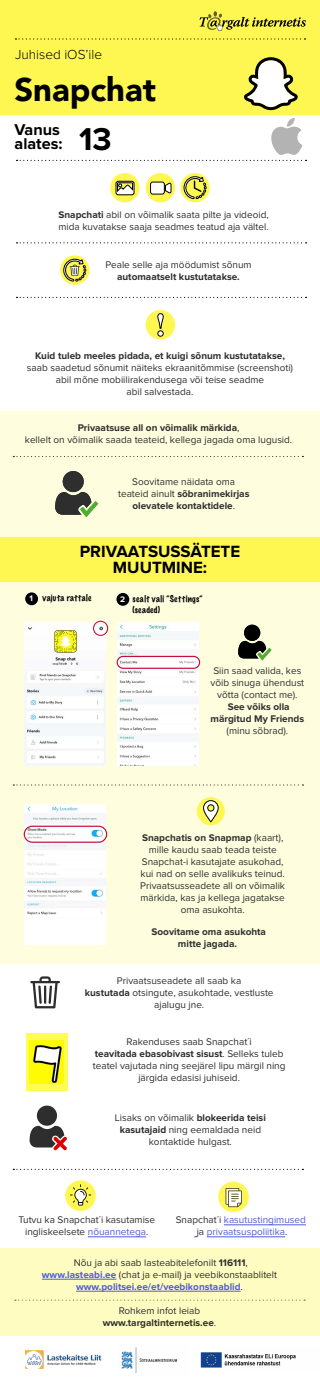
<style>
.page{position:relative;width:320px;height:1380px;background:#fff}
.page>*{position:absolute;margin:0;border:0;box-sizing:border-box;transform-origin:0 0}
.t1{font:900 32.84px "Avenir";color:#000}
.t2{font:700 16.84px/16px "Proxima Nova";color:#000;text-align:center}
.t3{font:700 16.2px/14.8px "Proxima Nova";color:#000}
.t4{font:300 13.6px "Proxima Nova";color:#000}
.t5{font:10px/12px "Proxima Nova";color:#2e2e2f;text-align:center}
.t6{font:700 10px/12px "Proxima Nova";color:#2e2e2f;text-align:center}
.t7{font:10px/12px "Proxima Nova";color:#4f5cd6;text-align:center}
.t8{font:100 8.6px/10.3px "Marker Felt";letter-spacing:.045em;color:#000}
.t9{font:700 8.4px "Proxima Nova";color:#fffeff}
.s1{font-size:32.76px}
.s2{font-weight:700}
.s3{font-weight:400}
.s4{color:#4f5cd6}
.s5{color:#2e2e2f}
.s6{font-weight:700;color:#4f5cd6}
</style>
<div class="page">
<div style="left:0;top:0;width:320px;height:114px;background:#fef752"></div>
<svg style="left:244px;top:57px;width:54px;height:53px"></svg>
<svg style="left:17px;top:242px;width:290px;height:1px"></svg>
<svg style="left:13px;top:1169px;width:290px;height:1px"></svg>
<svg style="left:200px;top:11px;width:106px;height:20px"></svg>
<svg style="left:15px;top:38px;width:291px;height:2px"></svg>
<div style="left:0;top:411px;width:320px;height:553px;background:#fefddd"></div>
<svg style="left:110px;top:173px;width:30px;height:29px"></svg>
<svg style="left:115px;top:181px;width:20px;height:14px"></svg>
<div style="left:146px;top:173px;width:29px;height:29px;background:#fef752;border-radius:50%"></div>
<div style="left:151px;top:182px;width:13px;height:12px;background:#fff;border-radius:2px"></div>
<div style="left:150px;top:182px;width:15px;height:12px;border:1px solid #000;border-radius:2px"></div>
<svg style="left:165px;top:183px;width:7px;height:11px"></svg>
<svg style="left:180px;top:173px;width:30px;height:29px"></svg>
<svg style="left:183px;top:176px;width:24px;height:27px"></svg>
<div style="left:146px;top:310px;width:29px;height:30px;background:#fef752;border-radius:50%"></div>
<svg style="left:157px;top:313px;width:7px;height:24px"></svg>
<div style="left:0;top:537px;width:320px;height:45px;background:#fef752"></div>
<img style="left:25px;top:623px;width:81px;height:143px">
<img style="left:25px;top:804px;width:81px;height:140px">
<img style="left:118px;top:623px;width:80px;height:142px">
<div style="left:25px;top:592px;width:13px;height:13px;background:#000;border-radius:50%"></div>
<div style="left:116px;top:593px;width:13px;height:13px;background:#000;border-radius:50%"></div>
<div style="left:117px;top:656px;width:83px;height:13px;border:1px solid #c20e3b;border-radius:6px"></div>
<div style="left:93px;top:621px;width:15px;height:15px;border:1px solid #c20e3b;border-radius:50%"></div>
<div style="left:197px;top:797px;width:28px;height:28px;background:#fef752;border-radius:50%"></div>
<svg style="left:203px;top:800px;width:16px;height:22px"></svg>
<hr style="left:224px;top:1225px;width:82px;height:1px;background:#4f5cd6">
<hr style="left:207px;top:1237px;width:78px;height:1px;background:#4f5cd6">
<div style="left:218px;top:1182px;width:31px;height:30px;background:#fef752;border-radius:50%"></div>
<div style="left:65px;top:1180px;width:31px;height:31px;background:#fef752;border-radius:50%"></div>
<div style="left:26px;top:1034px;width:42px;height:57px;background:#fffc54"></div>
<img style="left:30px;top:1041px;width:34px;height:43px">
<svg style="left:60px;top:255px;width:29px;height:30px"></svg>
<svg style="left:55px;top:471px;width:43px;height:46px"></svg>
<svg style="left:30px;top:976px;width:30px;height:32px"></svg>
<svg style="left:30px;top:1106px;width:37px;height:44px"></svg>
<hr style="left:88px;top:1237px;width:58px;height:1px;background:#4f5cd6">
<svg style="left:70px;top:1184px;width:21px;height:22px"></svg>
<svg style="left:226px;top:1188px;width:16px;height:19px"></svg>
<svg style="left:238px;top:625px;width:33px;height:35px"></svg>
<svg style="left:17px;top:259px;width:290px;height:39px"></svg>
<div style="left:24px;top:826px;width:83px;height:17px;border:1px solid #c20e3b;border-radius:8px"></div>
<div style="left:0;top:1248px;width:320px;height:88px;background:#fefcc1"></div>
<hr style="left:42px;top:1279px;width:74px;height:1px;background:#4f5cd6">
<hr style="left:76px;top:1291px;width:165px;height:1px;background:#4f5cd6">
<img style="left:26px;top:1350px;width:76px;height:19px">
<img style="left:121px;top:1347px;width:56px;height:26px">
<img style="left:200px;top:1352px;width:96px;height:16px">
<svg style="left:17px;top:118px;width:290px;height:43px"></svg>
<h3 class="t4" style="left:15px;top:48px;width:88px">Juhised iOS’ile</h3>
<h1 class="t1" style="left:14px;top:61px;width:143px">Snapchat</h1>
<h3 class="t3" style="left:15px;top:123px;width:99px">Vanus alates: <span class="s1">13</span></h3>
<p class="t5" style="left:58px;top:209px;width:212px;text-align:left"><span class="s2">Snapchati</span> abil on võimalik saata pilte ja videoid, mida kuvatakse saaja seadmes teatud aja vältel.</p>
<p class="t5" style="left:105px;top:259px;width:148px">Peale selle aja möödumist sõnum</p>
<p class="t6" style="left:117px;top:271px;width:124px">automaatselt kustutatakse.</p>
<p class="t6" style="left:35px;top:351px;width:251px">Kuid tuleb meeles pidada, et kuigi sõnum kustutatakse,</p>
<p class="t5" style="left:27px;top:363px;width:268px">saab saadetud sõnumit näiteks ekraanitõmmise (screenshoti) abil mõne mobiilirakendusega või teise seadme<br>abil salvestada.</p>
<p class="t5" style="left:25px;top:422px;width:269px"><span class="s2">Privaatsuse all on võimalik märkida</span>,<br>kellelt on võimalik saada teateid, kellega jagada oma lugusid.</p>
<p class="t6" style="left:118px;top:476px;width:133px"><span class="s3">Soovitame näidata oma teateid ainult</span> sõbranimekirjas olevatele kontaktidele<span class="s3">.</span></p>
<h2 class="t2" style="left:80px;top:544px;width:162px">PRIVAATSUSSÄTETE<br>MUUTMINE:</h2>
<p class="t8" style="left:42px;top:593px;width:50px">vajuta rattale</p>
<p class="t8" style="left:133px;top:594px;width:71px">sealt vali ”Settings” (seaded)</p>
<p class="t9" style="left:30px;top:595px;width:5px">1</p>
<p class="t9" style="left:120px;top:595px;width:7px">2</p>
<p class="t5" style="left:210px;top:665px;width:95px">Siin saad valida, kes võib sinuga ühendust võtta (contact me).</p>
<p class="t6" style="left:211px;top:701px;width:95px">See võiks olla märgitud My Friends</p>
<p class="t5" style="left:227px;top:725px;width:63px">(minu sõbrad).</p>
<p class="t5" style="left:140px;top:832px;width:146px"><span class="s2">Snapchatis on Snapmap</span> (kaart), mille kaudu saab teada teiste<br>Snapchat-i kasutajate asukohad, kui nad on selle avalikuks teinud.<br>Privaatsusseadete all on võimalik märkida, kas ja kellega jagatakse oma asukohta.</p>
<p class="t6" style="left:152px;top:926px;width:116px">Soovitame oma asukohta mitte jagada.</p>
<p class="t5" style="left:85px;top:975px;width:190px">Privaatsuseadete all saab ka<br><span class="s2">kustutada</span> otsingute, asukohtade, vestluste ajalugu jne.</p>
<p class="t5" style="left:93px;top:1036px;width:194px">Rakenduses saab Snapchat´i<br><span class="s2">teavitada ebasobivast sisust</span>. Selleks tuleb teatel vajutada ning seejärel lipu märgil ning järgida edasisi juhiseid.</p>
<p class="t5" style="left:115px;top:1113px;width:152px">Lisaks on võimalik <span class="s2">blokeerida teisi kasutajaid</span> ning eemaldada neid kontaktide hulgast.</p>
<p class="t5" style="left:18px;top:1215px;width:138px">Tutvu ka Snapchat´i kasutamise ingliskeelsete <span class="s4">nõuannetega</span>.</p>
<p class="t7" style="left:176px;top:1215px;width:132px"><span class="s5">Snapchat´i</span> kasutustingimused <span class="s5">ja</span> privaatsuspoliitika<span class="s5">.</span></p>
<p class="t5" style="left:42px;top:1257px;width:237px">Nõu ja abi saab lasteabitelefonilt <span class="s2">116111</span>, <span class="s6">www.lasteabi.ee</span> (chat ja e-mail) ja veebikonstaablitelt <span class="s6">www.politsei.ee/et/veebikonstaablid</span>.</p>
<p class="t6" style="left:103px;top:1305px;width:115px"><span class="s3">Rohkem infot leiab </span>www.targaltinternetis.ee<span class="s3">.</span></p>
</div>
